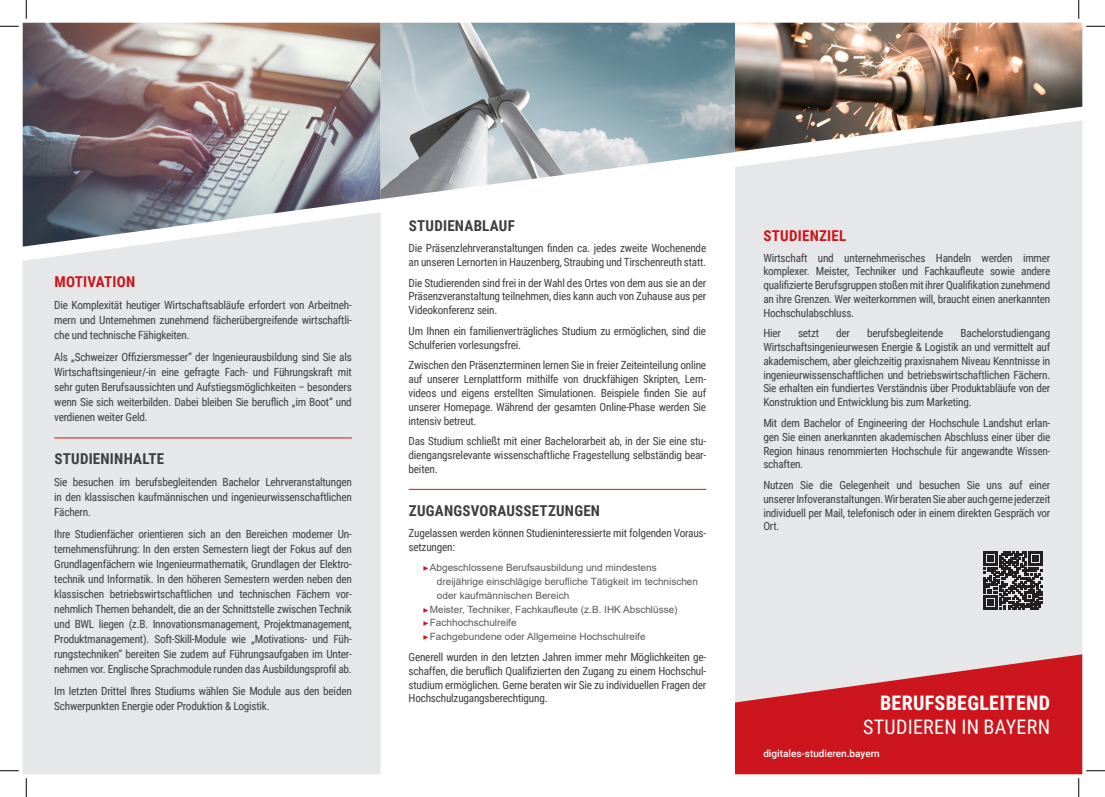
<style>
.page{position:relative;width:1105px;height:797px;background:#fff}
.page>*{position:absolute;margin:0;border:0;box-sizing:border-box;transform-origin:0 0}
.t1{font:20px "Roboto Condensed";letter-spacing:.015em;color:#fff}
.t2{font:700 20px "Roboto Condensed";letter-spacing:.015em;color:#fff}
.t3{font:700 15px "Roboto Condensed";letter-spacing:.015em;color:#3e3e3f}
.t4{font:700 15px "Roboto Condensed";letter-spacing:.015em;color:#cd151d}
.Bodytext{font:11.25px/13.8px "Roboto Condensed";letter-spacing:-.02em;color:#3e3e3f;text-align:justify}
.t5{font:10px/13.8px "Arial";color:#57585a}
.t6{font:500 10px "Roboto";color:#fff}
.s1{font-family:"Minion Pro";font-weight:700;color:#cd151d}
</style>
<div class="page">
<div style="left:735px;top:152px;width:347px;height:502px;background:#e6e7e9"></div>
<div style="left:23px;top:247px;width:358px;height:527px;background:#e6e7e9"></div>
<svg style="left:735px;top:654px;width:347px;height:120px;background:#d23f46"></svg>
<img style="left:23px;top:23px;width:358px;height:224px">
<img style="left:381px;top:23px;width:354px;height:176px">
<img style="left:735px;top:23px;width:347px;height:129px">
<hr style="left:54px;top:437px;width:298px;height:1px;background:#cd151d">
<hr style="left:409px;top:489px;width:297px;height:1px;background:#cd151d">
<svg style="left:984px;top:551px;width:58px;height:58px;background:#575556"></svg>
<svg style="left:0;top:25px;width:19px;height:2px"></svg>
<svg style="left:1086px;top:25px;width:19px;height:2px"></svg>
<svg style="left:0;top:770px;width:19px;height:1px"></svg>
<svg style="left:1086px;top:770px;width:19px;height:1px"></svg>
<svg style="left:25px;top:0;width:2px;height:19px"></svg>
<svg style="left:25px;top:778px;width:2px;height:19px"></svg>
<svg style="left:1078px;top:0;width:1px;height:19px"></svg>
<svg style="left:1078px;top:778px;width:1px;height:19px"></svg>
<p class="t3" style="left:409px;top:215px;width:107px">STUDIENABLAUF</p>
<p class="Bodytext" style="left:409px;top:241px;width:299px">Die Präsenzlehrveranstaltungen finden ca. jedes zweite Wochenende an unseren Lernorten in Hauzenberg, Straubing und Tirschenreuth statt.</p>
<p class="Bodytext" style="left:409px;top:275px;width:299px">Die Studierenden sind frei in der Wahl des Ortes von dem aus sie an der Präsenzveranstaltung teilnehmen, dies kann auch von Zuhause aus per Videokonferenz sein.</p>
<p class="Bodytext" style="left:409px;top:323px;width:299px">Um Ihnen ein familienverträgliches Studium zu ermöglichen, sind die<br>Schulferien vorlesungsfrei.</p>
<p class="Bodytext" style="left:409px;top:358px;width:299px">Zwischen den Präsenzterminen lernen Sie in freier Zeiteinteilung online auf unserer Lernplattform mithilfe von druckfähigen Skripten, Lern&shy;videos und eigens erstellten Simulationen. Beispiele finden Sie auf unserer Homepage. Während der gesamten Online-Phase werden Sie intensiv betreut.</p>
<p class="Bodytext" style="left:409px;top:434px;width:299px">Das Studium schließt mit einer Bachelorarbeit ab, in der Sie eine stu&shy;diengangsrelevante wissenschaftliche Fragestellung selbständig bear&shy;beiten.</p>
<p class="t3" style="left:409px;top:500px;width:193px">ZUGANGSVORAUSSETZUNGEN</p>
<p class="Bodytext" style="left:409px;top:525px;width:299px">Zugelassen werden können Studieninteressierte mit folgenden Voraus&shy;setzungen:</p>
<p class="t5" style="left:437px;top:561px;width:263px;text-indent:-14px"><span class="s1">▶</span>Abgeschlossene Berufsausbildung und mindestens dreijährige einschlägige berufliche Tätigkeit im technischen oder kaufmännischen Bereich</p>
<p class="t5" style="left:423px;top:602px;width:256px"><span class="s1">▶</span>Meister, Techniker, Fachkaufleute (z.B. IHK Abschlüsse)</p>
<p class="t5" style="left:423px;top:616px;width:95px"><span class="s1">▶</span>Fachhochschulreife</p>
<p class="t5" style="left:423px;top:629px;width:224px"><span class="s1">▶</span>Fachgebundene oder Allgemeine Hochschulreife</p>
<p class="Bodytext" style="left:409px;top:649px;width:299px">Generell wurden in den letzten Jahren immer mehr Möglichkeiten ge&shy;schaffen, die beruflich Qualifizierten den Zugang zu einem Hochschul&shy;studium ermöglichen. Gerne beraten wir Sie zu individuellen Fragen der Hochschulzugangsberechtigung.</p>
<p class="t4" style="left:764px;top:225px;width:84px">STUDIENZIEL</p>
<p class="Bodytext" style="left:763px;top:250px;width:288px">Wirtschaft und unternehmerisches Handeln werden immer komplexer. Meister, Techniker und Fachkaufleute sowie andere qualifizierte Berufsgruppen stoßen mit ihrer Qualifikation zunehmend an ihre Grenzen. Wer weiterkommen will, braucht einen anerkannten Hochschulabschluss.</p>
<p class="Bodytext" style="left:763px;top:326px;width:19px">Hier</p>
<p class="Bodytext" style="left:798px;top:326px;width:23px">setzt</p>
<p class="Bodytext" style="left:836px;top:326px;width:15px">der</p>
<p class="Bodytext" style="left:867px;top:326px;width:78px">berufsbegleitende</p>
<p class="t4" style="left:55px;top:271px;width:82px">MOTIVATION</p>
<p class="Bodytext" style="left:54px;top:297px;width:299px;line-height:15px">Die Komplexität heutiger Wirtschaftsabläufe erfordert von Arbeitneh&shy;mern und Unternehmen zunehmend fächerübergreifende wirtschaftli&shy;che und technische Fähigkeiten.</p>
<p class="Bodytext" style="left:54px;top:349px;width:299px;line-height:15px">Als „Schweizer Offiziersmesser“ der Ingenieurausbildung sind Sie als Wirtschaftsingenieur/-in eine gefragte Fach- und Führungskraft mit sehr guten Berufsaussichten und Aufstiegsmöglichkeiten – besonders wenn Sie sich weiterbilden. Dabei bleiben Sie beruflich „im Boot“ und verdienen weiter Geld.</p>
<p class="t3" style="left:55px;top:448px;width:111px">STUDIENINHALTE</p>
<p class="Bodytext" style="left:54px;top:474px;width:299px;line-height:15px">Sie besuchen im berufsbegleitenden Bachelor Lehrveranstaltungen in den klassischen kaufmännischen und ingenieurwissenschaftlichen Fächern.</p>
<p class="Bodytext" style="left:54px;top:526px;width:299px;line-height:15px">Ihre Studienfächer orientieren sich an den Bereichen moderner Un&shy;ternehmensführung: In den ersten Semestern liegt der Fokus auf den Grundlagenfächern wie Ingenieurmathematik, Grundlagen der Elektro&shy;technik und Informatik. In den höheren Semestern werden neben den klassischen betriebswirtschaftlichen und technischen Fächern vor&shy;nehmlich Themen behandelt, die an der Schnittstelle zwischen Technik und BWL liegen (z.B. Innovationsmanagement, Projektmanagement, Produktmanagement). Soft-Skill-Module wie „Motivations- und Füh&shy;rungstechniken“ bereiten Sie zudem auf Führungsaufgaben im Unter&shy;nehmen vor. Englische Sprachmodule runden das Ausbildungsprofil ab.</p>
<p class="Bodytext" style="left:54px;top:683px;width:299px;line-height:15px">Im letzten Drittel Ihres Studiums wählen Sie Module aus den beiden<br>Schwerpunkten Energie oder Produktion &amp; Logistik.</p>
<p class="t2" style="left:880px;top:689px;width:172px">BERUFSBEGLEITEND</p>
<p class="t1" style="left:863px;top:713px;width:189px">STUDIEREN IN BAYERN</p>
<p class="Bodytext" style="left:763px;top:326px;width:288px;text-indent:197px">Bachelorstudiengang Wirtschaftsingenieurwesen Energie &amp; Logistik an und vermittelt auf akademischem, aber gleichzeitig praxisnahem Niveau Kenntnisse in ingenieurwissenschaftlichen und betriebswirtschaftlichen Fächern.<br>Sie erhalten ein fundiertes Verständnis über Produktabläufe von der Konstruktion und Entwicklung bis zum Marketing.</p>
<p class="Bodytext" style="left:763px;top:416px;width:289px">Mit dem Bachelor of Engineering der Hochschule Landshut erlan&shy;gen Sie einen anerkannten akademischen Abschluss einer über die Region hinaus renommierten Hochschule für angewandte Wissen&shy;schaften.</p>
<p class="Bodytext" style="left:763px;top:478px;width:288px">Nutzen Sie die Gelegenheit und besuchen Sie uns auf einer unserer Infoveranstaltungen. Wir beraten Sie aber auch gerne jederzeit individuell per Mail, telefonisch oder in einem direkten Gespräch vor Ort.</p>
<p class="t6" style="left:763px;top:746px;width:118px">digitales-studieren.bayern</p>
</div>
